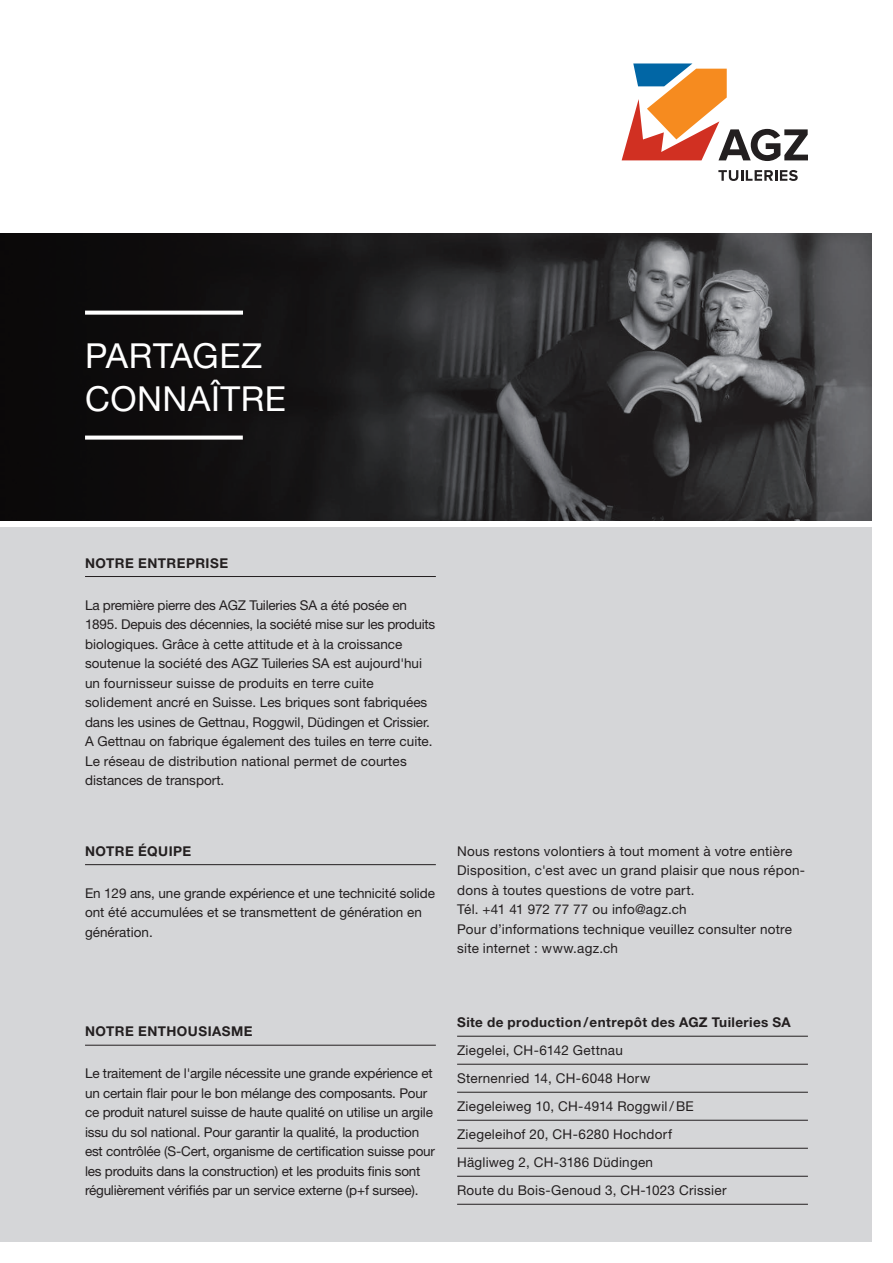
<style>
.page{position:relative;width:893px;height:1263px;background:#fff}
.page>*{position:absolute;margin:0;border:0;box-sizing:border-box;transform-origin:0 0}
.t1{font:34.5px/43.5px "Helvetica Neue LT Std";letter-spacing:.015em;color:#fff}
.t2{font:13.5px/19.5px "Helvetica Neue LT Std";color:#231f20}
.t3{font:13.5px/19.5px "Helvetica Neue LT Std";letter-spacing:.02em;color:#231f20}
.t4{font:700 13.5px "Helvetica Neue LT Std";letter-spacing:.03em;color:#231f20}
</style>
<div class="page">
<img style="left:0;top:234px;width:872px;height:287px">
<div style="left:0;top:527px;width:872px;height:715px;background:#d5d6d8"></div>
<svg style="left:622px;top:63px;width:186px;height:98px"></svg>
<svg style="left:718px;top:170px;width:80px;height:11px"></svg>
<hr style="left:85px;top:576px;width:351px;height:1px;background:#231f20">
<hr style="left:85px;top:864px;width:351px;height:1px;background:#231f20">
<hr style="left:85px;top:1045px;width:351px;height:1px;background:#231f20">
<hr style="left:457px;top:1036px;width:351px;height:1px;background:#231f20">
<hr style="left:457px;top:1064px;width:351px;height:1px;background:#231f20">
<hr style="left:457px;top:1092px;width:351px;height:1px;background:#231f20">
<hr style="left:457px;top:1120px;width:351px;height:1px;background:#231f20">
<hr style="left:457px;top:1148px;width:351px;height:1px;background:#231f20">
<hr style="left:457px;top:1176px;width:351px;height:1px;background:#231f20">
<hr style="left:457px;top:1204px;width:351px;height:1px;background:#231f20">
<svg style="left:85px;top:311px;width:158px;height:4px"></svg>
<svg style="left:85px;top:436px;width:158px;height:4px"></svg>
<h1 class="t1" style="left:85px;top:333px;width:203px">PARTAGEZ<br>CONNAÎTRE</h1>
<p class="t4" style="left:85px;top:554px;width:145px">NOTRE ENTREPRISE</p>
<p class="t2" style="left:85px;top:595px;width:352px">La première pierre des AGZ Tuileries SA a été posée en 1895. Depuis des décennies, la société mise sur les produits biologiques. Grâce à cette attitude et à la croissance soutenue la société des AGZ Tuileries SA est aujourd'hui un fournisseur suisse de produits en terre cuite solidement ancré en Suisse. Les briques sont fabriquées dans les usines de Gettnau, Roggwil, Düdingen et Crissier.<br>A Gettnau on fabrique également des tuiles en terre cuite.<br>Le réseau de distribution national permet de courtes distances de transport.</p>
<p class="t4" style="left:85px;top:842px;width:108px">NOTRE ÉQUIPE</p>
<p class="t2" style="left:85px;top:883px;width:351px">En 129 ans, une grande expérience et une technicité solide ont été accumulées et se transmettent de génération en génération.</p>
<p class="t3" style="left:457px;top:841px;width:349px">Nous restons volontiers à tout moment à votre entière Disposition, c'est avec un grand plaisir que nous répon&shy;dons à toutes questions de votre part.<br>Tél. +41 41 972 77 77 ou info@agz.ch<br>Pour d’informations technique veuillez consulter notre site internet : www.agz.ch</p>
<p class="t4" style="left:85px;top:1023px;width:169px">NOTRE ENTHOUSIASME</p>
<p class="t2" style="left:85px;top:1063px;width:351px">Le traitement de l'argile nécessite une grande expérience et un certain flair pour le bon mélange des composants. Pour ce produit naturel suisse de haute qualité on utilise un argile issu du sol national. Pour garantir la qualité, la production est contrôlée (S-Cert, organisme de certification suisse pour les produits dans la construction) et les produits finis sont régulièrement vérifiés par un service externe (p+f sursee).</p>
<p class="t4" style="left:457px;top:1014px;width:335px">Site de production/entrepôt des AGZ Tuileries SA</p>
<p class="t3" style="left:457px;top:1036px;width:271px;line-height:28px">Ziegelei, CH-6142 Gettnau<br>Sternenried 14, CH-6048 Horw Ziegeleiweg 10, CH-4914 Roggwil/BE Ziegeleihof 20, CH-6280 Hochdorf Hägliweg 2, CH-3186 Düdingen<br>Route du Bois-Genoud 3, CH-1023 Crissier</p>
</div>
